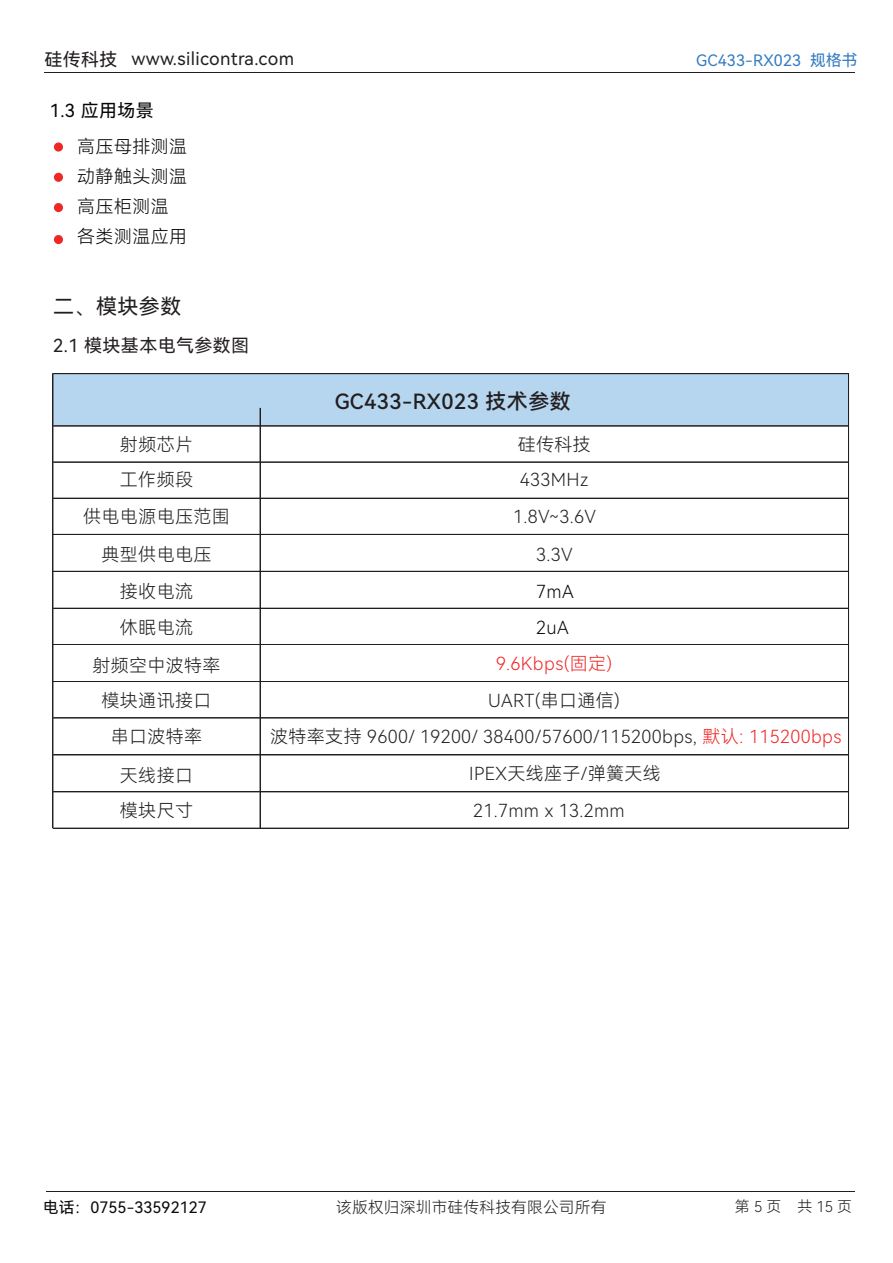
<style>
.page{position:relative;width:893px;height:1263px;background:#fff}
.page>*{position:absolute;margin:0;border:0;box-sizing:border-box;transform-origin:0 0}
.t1{font:21px "Harmony OS Sans SC Medium";letter-spacing:.02em;color:#231f20}
.t2{font:21px "Harmony OS Sans SC";color:#231f20}
.t3{font:18px/36.9px "Harmony OS Sans SC Light";letter-spacing:.02em;color:#231f20;text-align:center}
.t4{font:18px "Harmony OS Sans SC";letter-spacing:.02em;color:#231f20}
.t5{font:18px/30px "Harmony OS Sans SC Light";letter-spacing:.02em;color:#080707}
.t6{font:18px "Harmony OS Sans SC Light";letter-spacing:.02em;color:#ee2726}
.t7{font:18px "Harmony OS Sans SC";color:#070505}
.t8{font:15.75px "Harmony OS Sans SC Light";letter-spacing:.01em;color:#231f20}
.t9{font:15.75px "Harmony OS Sans SC";letter-spacing:.005em;color:#0c0a0a}
.t10{font:15.75px "Harmony OS Sans SC";letter-spacing:.01em;color:#347cc0}
.t11{font:15px "Harmony OS Sans SC Light";color:#231f20}
.s1{color:#ee2726}
</style>
<div class="page">
<hr style="left:45px;top:72px;width:810px;height:1px;background:#231f20">
<hr style="left:46px;top:1191px;width:808px;height:1px;background:#231f20">
<div style="left:54px;top:142px;width:9px;height:10px;background:#ee2827;border-radius:50%"></div>
<div style="left:54px;top:173px;width:9px;height:9px;background:#ee2827;border-radius:50%"></div>
<div style="left:54px;top:203px;width:9px;height:9px;background:#ee2827;border-radius:50%"></div>
<div style="left:54px;top:235px;width:9px;height:9px;background:#ee2827;border-radius:50%"></div>
<svg style="left:52px;top:373px;width:797px;height:456px"></svg>
<p class="t4" style="left:44px;top:46px;width:251px">硅传科技 www.silicontra.com</p>
<p class="t10" style="left:696px;top:50px;width:163px">GC433-RX023 规格书</p>
<p class="t7" style="left:50px;top:98px;width:106px">1.3 应用场景</p>
<p class="t5" style="left:77px;top:131px;width:111px">高压母排测温动静触头测温高压柜测温各类测温应用</p>
<p class="t2" style="left:53px;top:292px;width:130px">二、模块参数</p>
<p class="t4" style="left:53px;top:333px;width:197px">2.1 模块基本电气参数图</p>
<p class="t1" style="left:335px;top:387px;width:238px">GC433-RX023 技术参数</p>
<p class="t3" style="left:120px;top:425px;width:75px">射频芯片</p>
<p class="t3" style="left:513px;top:425px;width:84px">硅传科技<br>433MHz<br>1.8V~3.6V<br>3.3V</p>
<p class="t5" style="left:536px;top:573px;width:39px;line-height:35.5px">7mA<br>2uA</p>
<p class="t6" style="left:496px;top:651px;width:118px">9.6Kbps(固定)</p>
<p class="t3" style="left:488px;top:681px;width:133px">UART(串口通信)</p>
<p class="t3" style="left:270px;top:717px;width:573px">波特率支持 9600/ 19200/ 38400/57600/115200bps, <span class="s1">默认: 115200bps</span></p>
<p class="t3" style="left:469px;top:755px;width:193px">IPEX天线座子/弹簧天线</p>
<p class="t3" style="left:473px;top:792px;width:153px">21.7mm x 13.2mm</p>
<p class="t3" style="left:83px;top:461px;width:148px">工作频段<br>供电电源电压范围</p>
<p class="t3" style="left:102px;top:536px;width:111px">典型供电电压</p>
<p class="t3" style="left:120px;top:573px;width:75px;line-height:35.5px;text-align:left">接收电流休眠电流</p>
<p class="t3" style="left:92px;top:647px;width:130px;line-height:35.7px">射频空中波特率模块通讯接口串口波特率</p>
<p class="t3" style="left:120px;top:757px;width:75px;line-height:35.4px;text-align:left">天线接口模块尺寸</p>
<p class="t9" style="left:43px;top:1196px;width:165px">电话：0755-33592127</p>
<p class="t8" style="left:336px;top:1196px;width:272px">该版权归深圳市硅传科技有限公司所有</p>
<p class="t11" style="left:735px;top:1196px;width:119px">第 5 页 共 15 页</p>
</div>
